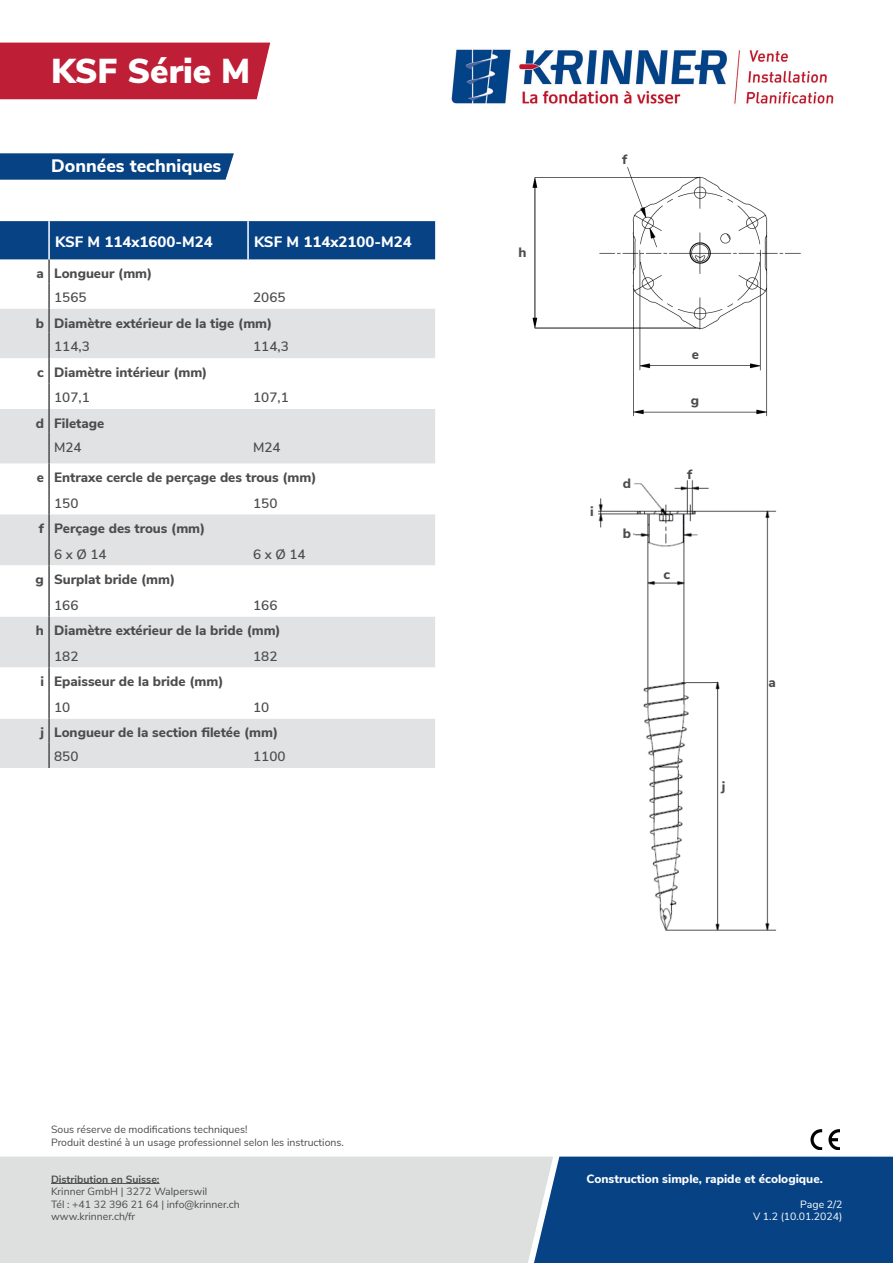
<style>
.page{position:relative;width:893px;height:1263px;background:#fff}
.page>*{position:absolute;margin:0;border:0;box-sizing:border-box;transform-origin:0 0}
.t1{font:900 34.5px "Nunito Sans";color:#fff}
.t2{font:800 18px "Nunito Sans";color:#fff}
.Subline{font:800 15px "Nunito Sans";color:#fff}
.Tabelle_fett{font:800 13.5px "Nunito Sans";color:#4b4c4d}
.Tabelle_normal{font:800 13.5px "Nunito Sans";color:#4b4c4d}
.Tabelle_normal-2{font:600 13.5px "Nunito Sans";color:#4b4c4d}
.t3{font:800 12px "Nunito Sans";color:#fff}
.t4{font:10.5px "Nunito Sans";color:#4b4c4d}
.t5{font:10.5px "Nunito Sans";color:#fff}
.t6{font:700 10.5px "Nunito Sans";color:#4b4c4d}
</style>
<div class="page">
<svg style="left:0;top:153px;width:234px;height:27px;background:#104989"></svg>
<img style="left:533px;top:167px;width:268px;height:250px">
<div style="left:553px;top:1156px;width:340px;height:107px;background:#064284"></div>
<div style="left:0;top:43px;width:270px;height:56px;background:#be1e36"></div>
<div style="left:0;top:1156px;width:553px;height:107px;background:#dde0df"></div>
<img style="left:594px;top:479px;width:183px;height:452px">
<svg style="left:810px;top:1129px;width:12px;height:21px"></svg>
<svg style="left:828px;top:1129px;width:11px;height:21px"></svg>
<hr style="left:51px;top:1183px;width:109px;height:1px;background:#4b4c4d">
<div style="left:0;top:221px;width:435px;height:38px;background:#064284"></div>
<svg style="left:0;top:309px;width:435px;height:459px;fill:#e1e2e4"></svg>
<svg style="left:0;top:565px;width:435px;height:153px"></svg>
<hr style="left:247px;top:221px;width:2px;height:38px;background:#fff">
<hr style="left:48px;top:259px;width:2px;height:24px;background:#4b4c4d">
<hr style="left:48px;top:283px;width:2px;height:26px;background:#4b4c4d">
<hr style="left:48px;top:333px;width:2px;height:25px;background:#4b4c4d">
<hr style="left:48px;top:358px;width:2px;height:25px;background:#4b4c4d">
<hr style="left:48px;top:383px;width:2px;height:26px;background:#4b4c4d">
<hr style="left:48px;top:409px;width:2px;height:24px;background:#4b4c4d">
<hr style="left:48px;top:433px;width:2px;height:30px;background:#4b4c4d">
<hr style="left:48px;top:489px;width:2px;height:25px;background:#4b4c4d">
<hr style="left:48px;top:540px;width:2px;height:25px;background:#4b4c4d">
<hr style="left:48px;top:565px;width:2px;height:26px;background:#4b4c4d">
<hr style="left:48px;top:591px;width:2px;height:25px;background:#4b4c4d">
<hr style="left:48px;top:642px;width:2px;height:25px;background:#4b4c4d">
<hr style="left:48px;top:667px;width:2px;height:26px;background:#4b4c4d">
<hr style="left:48px;top:693px;width:2px;height:25px;background:#4b4c4d">
<hr style="left:48px;top:742px;width:2px;height:26px;background:#4b4c4d">
<hr style="left:48px;top:221px;width:2px;height:38px;background:#fff">
<hr style="left:48px;top:309px;width:2px;height:24px;background:#4b4c4d">
<hr style="left:48px;top:463px;width:2px;height:26px;background:#4b4c4d">
<hr style="left:48px;top:514px;width:2px;height:26px;background:#4b4c4d">
<hr style="left:48px;top:718px;width:2px;height:24px;background:#4b4c4d">
<hr style="left:48px;top:616px;width:2px;height:26px;background:#4b4c4d">
<img style="left:451px;top:49px;width:383px;height:55px">
<p class="t1" style="left:51px;top:46px;width:201px">KSF Série M</p>
<p class="t2" style="left:51px;top:152px;width:172px">Données techniques</p>
<p class="Subline" style="left:55px;top:231px;width:159px">KSF M 114x1600-M24</p>
<p class="Subline" style="left:254px;top:231px;width:159px">KSF M 114x2100-M24</p>
<p class="Tabelle_fett" style="left:37px;top:264px;width:9px">a</p>
<p class="Tabelle_fett" style="left:54px;top:264px;width:100px">Longueur (mm)</p>
<p class="Tabelle_normal-2" style="left:54px;top:287px;width:34px">1565</p>
<p class="Tabelle_normal-2" style="left:253px;top:287px;width:34px">2065</p>
<p class="Tabelle_fett" style="left:36px;top:313px;width:10px">b</p>
<p class="Tabelle_fett" style="left:54px;top:313px;width:220px">Diamètre extérieur de la tige (mm)</p>
<p class="Tabelle_normal-2" style="left:54px;top:337px;width:37px">114,3</p>
<p class="Tabelle_normal-2" style="left:253px;top:337px;width:37px">114,3</p>
<p class="Tabelle_fett" style="left:37px;top:362px;width:8px">c</p>
<p class="Tabelle_fett" style="left:54px;top:362px;width:155px">Diamètre intérieur (mm)</p>
<p class="Tabelle_normal-2" style="left:54px;top:388px;width:37px">107,1</p>
<p class="Tabelle_normal-2" style="left:253px;top:388px;width:37px">107,1</p>
<p class="Tabelle_fett" style="left:36px;top:413px;width:10px">d</p>
<p class="Tabelle_fett" style="left:54px;top:413px;width:52px">Filetage</p>
<p class="Tabelle_normal-2" style="left:54px;top:437px;width:29px">M24</p>
<p class="Tabelle_normal-2" style="left:253px;top:437px;width:29px">M24</p>
<p class="Tabelle_fett" style="left:37px;top:468px;width:9px">e</p>
<p class="Tabelle_fett" style="left:54px;top:468px;width:264px">Entraxe cercle de perçage des trous (mm)</p>
<p class="Tabelle_normal-2" style="left:54px;top:493px;width:26px">150</p>
<p class="Tabelle_normal-2" style="left:253px;top:493px;width:26px">150</p>
<p class="Tabelle_fett" style="left:39px;top:519px;width:7px">f</p>
<p class="Tabelle_fett" style="left:54px;top:519px;width:153px">Perçage des trous (mm)</p>
<p class="Tabelle_normal-2" style="left:54px;top:544px;width:54px">6 x Ø 14</p>
<p class="Tabelle_normal-2" style="left:253px;top:544px;width:54px">6 x Ø 14</p>
<p class="Tabelle_fett" style="left:36px;top:570px;width:10px">g</p>
<p class="Tabelle_normal" style="left:54px;top:570px;width:122px">Surplat bride (mm)</p>
<p class="Tabelle_normal-2" style="left:54px;top:595px;width:26px">166</p>
<p class="Tabelle_normal-2" style="left:253px;top:595px;width:26px">166</p>
<p class="Tabelle_fett" style="left:36px;top:621px;width:10px">h</p>
<p class="Tabelle_normal" style="left:54px;top:621px;width:228px">Diamètre extérieur de la bride (mm)</p>
<p class="Tabelle_normal-2" style="left:54px;top:646px;width:26px">182</p>
<p class="Tabelle_normal-2" style="left:253px;top:646px;width:26px">182</p>
<p class="Tabelle_fett" style="left:40px;top:672px;width:5px">i</p>
<p class="Tabelle_normal" style="left:54px;top:672px;width:171px">Epaisseur de la bride (mm)</p>
<p class="Tabelle_normal-2" style="left:54px;top:697px;width:18px">10</p>
<p class="Tabelle_normal-2" style="left:253px;top:697px;width:18px">10</p>
<p class="Tabelle_fett" style="left:40px;top:723px;width:5px">j</p>
<p class="Tabelle_normal" style="left:54px;top:723px;width:225px">Longueur de la section filetée (mm)</p>
<p class="Tabelle_normal-2" style="left:54px;top:747px;width:26px">850</p>
<p class="Tabelle_normal-2" style="left:253px;top:747px;width:34px">1100</p>
<p class="Tabelle_fett" style="left:519px;top:242px;width:10px">h</p>
<p class="Tabelle_fett" style="left:622px;top:149px;width:7px">f</p>
<p class="Tabelle_fett" style="left:590px;top:502px;width:5px">i</p>
<p class="Tabelle_fett" style="left:623px;top:473px;width:10px">d</p>
<p class="Tabelle_fett" style="left:623px;top:523px;width:10px">b</p>
<p class="Tabelle_fett" style="left:692px;top:344px;width:9px">e</p>
<p class="Tabelle_fett" style="left:691px;top:391px;width:10px">g</p>
<p class="Tabelle_fett" style="left:687px;top:465px;width:7px">f</p>
<p class="Tabelle_fett" style="left:663px;top:565px;width:8px">c</p>
<p class="Tabelle_fett" style="left:722px;top:776px;width:5px">j</p>
<p class="Tabelle_fett" style="left:769px;top:672px;width:9px">a</p>
<p class="t4" style="left:51px;top:1122px;width:198px">Sous réserve de modifications techniques!</p>
<p class="t4" style="left:51px;top:1134px;width:294px">Produit destiné à un usage professionnel selon les instructions.</p>
<p class="t6" style="left:51px;top:1171px;width:110px">Distribution en Suisse:</p>
<p class="t4" style="left:51px;top:1184px;width:158px">Krinner GmbH | 3272 Walperswil</p>
<p class="t4" style="left:51px;top:1196px;width:190px">Tél : +41 32 396 21 64 | info@krinner.ch</p>
<p class="t4" style="left:51px;top:1209px;width:86px">www.krinner.ch/fr</p>
<p class="t3" style="left:586px;top:1170px;width:238px">Construction simple, rapide et écologique.</p>
<p class="t5" style="left:800px;top:1197px;width:44px">Page 2/2</p>
<p class="t5" style="left:753px;top:1209px;width:91px">V 1.2 (10.01.2024)</p>
</div>
